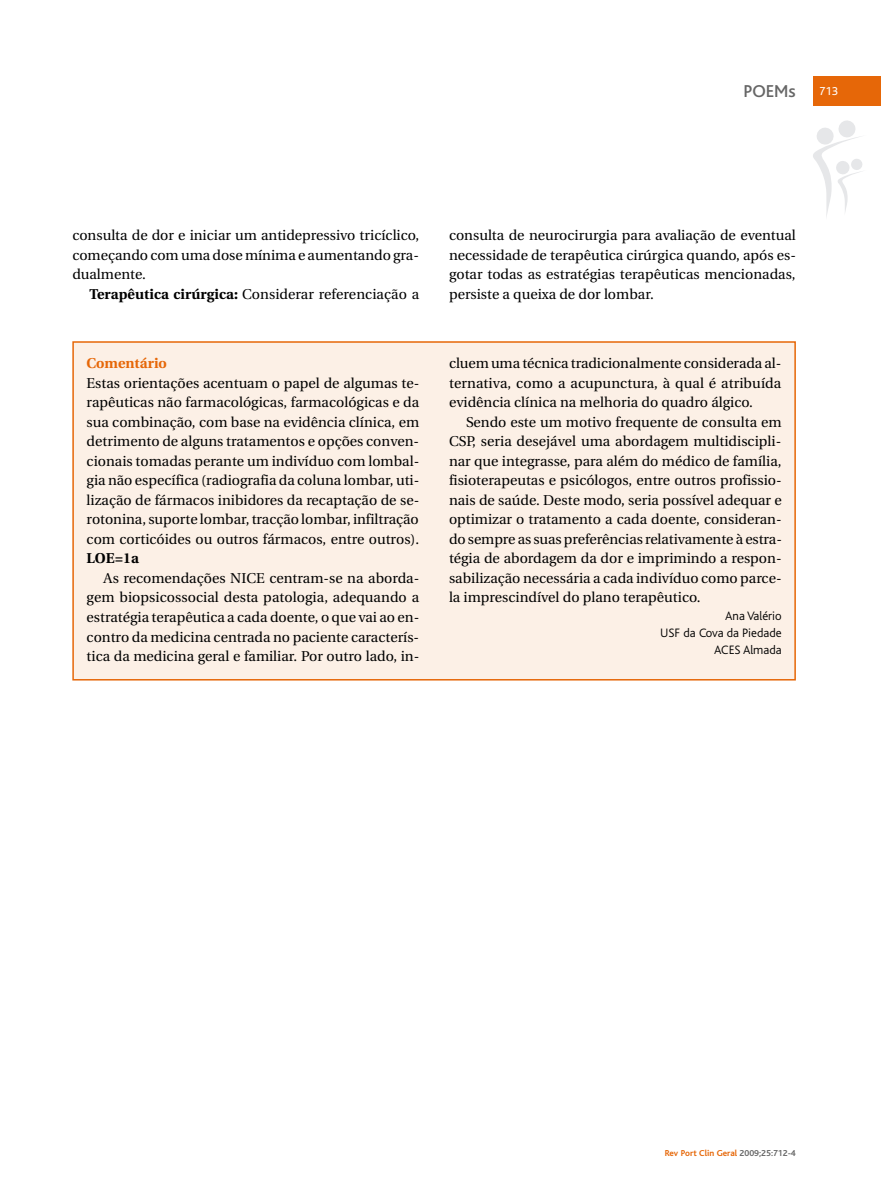
<style>
.page{position:relative;width:881px;height:1191px;background:#fff}
.page>*{position:absolute;margin:0;border:0;box-sizing:border-box;transform-origin:0 0}
.t1{font:500 18px "Bliss";color:#666}
.t2{font:14.25px/19.5px "Utopia";color:#000;text-align:justify}
.t3{font:700 14.25px "Utopia";color:#e66708}
.t4{font:700 14.25px "Utopia";color:#000}
.t5{font:300 12.75px/17.2px "Bliss";color:#000;text-align:right}
.t6{font:12px "Bliss";color:#fff}
.t7{font:700 9px "Bliss";color:#e66708}
.s1{font-weight:700}
.s2{color:#666}
</style>
<div class="page">
<svg style="left:813px;top:120px;width:49px;height:97px"></svg>
<div style="left:812px;top:77px;width:68px;height:29px;background:#e66708"></div>
<div style="left:73px;top:342px;width:721px;height:338px;background:#fcf0e6"></div>
<div style="left:72px;top:341px;width:723px;height:339px;border:2px solid #e66708"></div>
<p class="t1" style="left:743px;top:85px;width:54px">POEMs</p>
<p class="t6" style="left:819px;top:87px;width:20px">713</p>
<p class="t2" style="left:72px;top:227px;width:348px">consulta de dor e iniciar um antidepressivo tricíclico, começando com uma dose mínima e aumentando gra&shy;dualmente.</p>
<p class="t2" style="left:89px;top:285px;width:331px"><span class="s1">Terapêutica cirúrgica:</span> Considerar referenciação a</p>
<p class="t3" style="left:87px;top:358px;width:82px">Comentário</p>
<p class="t2" style="left:87px;top:374px;width:334px">Estas orientações acentuam o papel de algumas te&shy;rapêuticas não farmacológicas, farmacológicas e da sua combinação, com base na evidência clínica, em detrimento de alguns tratamentos e opções conven&shy;cionais tomadas perante um indivíduo com lombal&shy;gia não específica (radiografia da coluna lombar, uti&shy;lização de fármacos inibidores da recaptação de se&shy;rotonina, suporte lombar, tracção lombar, infiltração com corticóides ou outros fármacos, entre outros).</p>
<p class="t4" style="left:87px;top:553px;width:54px">LOE=1a</p>
<p class="t2" style="left:87px;top:569px;width:334px;text-indent:17px">As recomendações NICE centram-se na aborda&shy;gem biopsicossocial desta patologia, adequando a estratégia terapêutica a cada doente, o que vai ao en&shy;contro da medicina centrada no paciente caracterís&shy;tica da medicina geral e familiar. Por outro lado, in-</p>
<p class="t2" style="left:449px;top:227px;width:348px">consulta de neurocirurgia para avaliação de eventual necessidade de terapêutica cirúrgica quando, após es&shy;gotar todas as estratégias terapêuticas mencionadas, persiste a queixa de dor lombar.</p>
<p class="t2" style="left:449px;top:355px;width:334px">cluem uma técnica tradicionalmente considerada al&shy;ternativa, como a acupunctura, à qual é atribuída evidência clínica na melhoria do quadro álgico.</p>
<p class="t2" style="left:449px;top:413px;width:334px;text-indent:17px">Sendo este um motivo frequente de consulta em CSP, seria desejável uma abordagem multidiscipli&shy;nar que integrasse, para além do médico de família, fisioterapeutas e psicólogos, entre outros profissio&shy;nais de saúde. Deste modo, seria possível adequar e optimizar o tratamento a cada doente, consideran&shy;do sempre as suas preferências relativamente à estra&shy;tégia de abordagem da dor e imprimindo a respon&shy;sabilização necessária a cada indivíduo como parce&shy;la imprescindível do plano terapêutico.</p>
<p class="t5" style="left:659px;top:608px;width:123px">Ana Valério<br>USF da Cova da Piedade<br>ACES Almada</p>
<p class="t7" style="left:664px;top:1149px;width:132px">Rev Port Clin Geral <span class="s2">2009;25:712-4</span></p>
</div>
